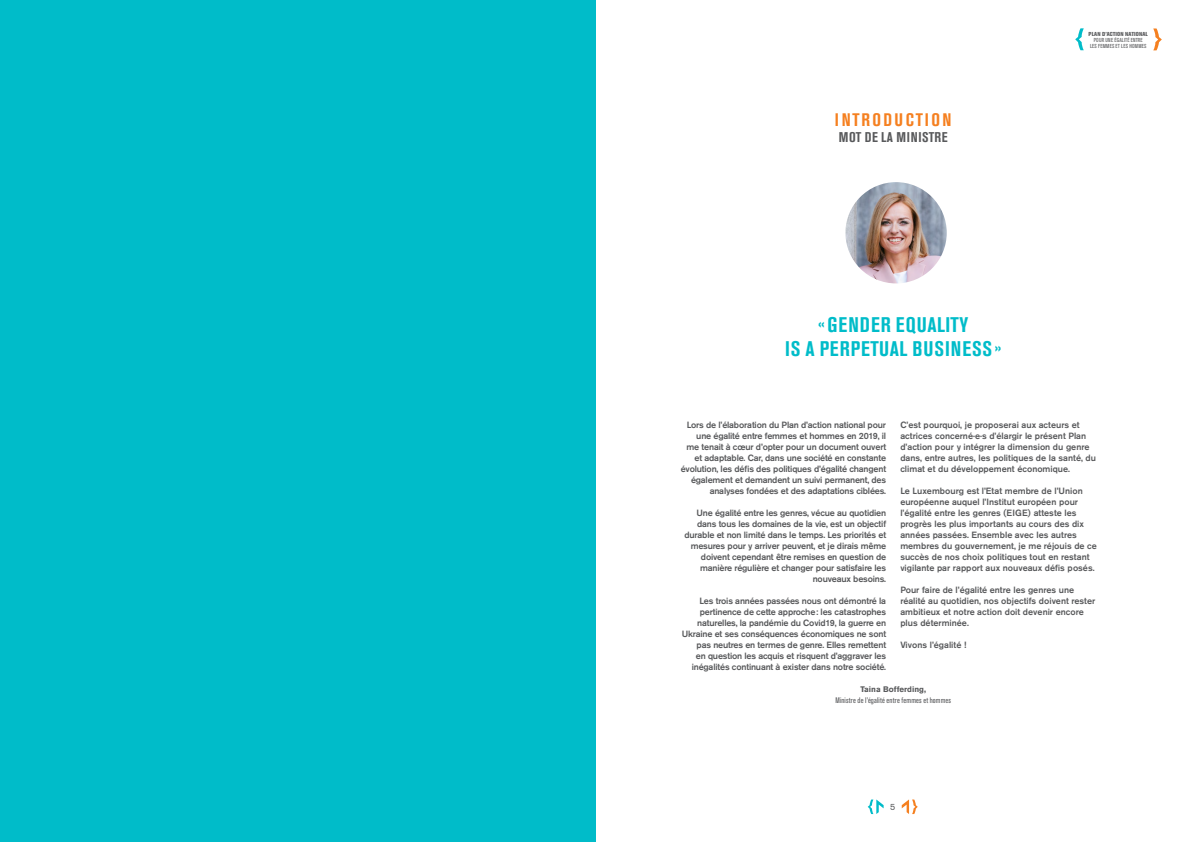
<style>
.page{position:relative;width:1191px;height:842px;background:#fff}
.page>*{position:absolute;margin:0;border:0;box-sizing:border-box;transform-origin:0 0}
.t1{font:700 condensed 21px/23.8px "Akzidenz Grotesk Pro";letter-spacing:.045em;color:#00bcc9;text-align:center}
.t2{font:700 condensed 18px "Akzidenz Grotesk Pro";letter-spacing:.135em;color:#f58020}
.t3{font:700 condensed 14px "Akzidenz Grotesk Pro";letter-spacing:.045em;color:#58595b}
.t4{font:500 9px/11px "Akzidenz Grotesk Pro";letter-spacing:-.02em;color:#58595b;text-align:right}
.t5{font:500 9px/11px "Akzidenz Grotesk Pro";color:#58595b}
.t6{font:9px "Akzidenz Grotesk Pro";color:#58595b}
.t7{font:condensed 8px "Akzidenz Grotesk Pro";letter-spacing:.02em;color:#58595b}
.t8{font:700 8px "Akzidenz Grotesk Pro";color:#58595b}
.t9{font:condensed 5.8px/6px "Akzidenz Grotesk Pro";letter-spacing:.02em;color:#58595b;text-align:center}
.t10{font:800 condensed 5.8px "Akzidenz Grotesk Pro";letter-spacing:.02em;color:#58595b}
</style>
<div class="page">
<img style="left:845px;top:182px;width:101px;height:101px;border-radius:51px">
<div style="left:0;top:0;width:595px;height:842px;background:#00bcc9"></div>
<svg style="left:867px;top:799px;width:16px;height:15px"></svg>
<svg style="left:901px;top:799px;width:16px;height:15px"></svg>
<svg style="left:1075px;top:28px;width:8px;height:22px"></svg>
<svg style="left:1153px;top:28px;width:8px;height:22px"></svg>
<h2 class="t2" style="left:835px;top:108px;width:118px">INTRODUCTION</h2>
<h3 class="t3" style="left:838px;top:128px;width:110px">MOT DE LA MINISTRE</h3>
<h1 class="t1" style="left:785px;top:312px;width:218px">«GENDER EQUALITY<br>IS A PERPETUAL BUSINESS»</h1>
<p class="t10" style="left:1088px;top:30px;width:61px">PLAN D’ACTION NATIONAL</p>
<p class="t9" style="left:1090px;top:36px;width:58px">POUR UNE ÉGALITÉ ENTRE<br>LES FEMMES ET LES HOMMES</p>
<p class="t4" style="left:680px;top:419px;width:207px">Lors de l’élaboration du Plan d’action national pour une égalité entre femmes et hommes en 2019, il<br>me tenait à cœur d’opter pour un document ouvert et adaptable. Car, dans une société en constante évolution, les défis des politiques d’égalité changent également et demandent un suivi permanent, des analyses fondées et des adaptations ciblées.</p>
<p class="t4" style="left:684px;top:507px;width:203px">Une égalité entre les genres, vécue au quotidien dans tous les domaines de la vie, est un objectif durable et non limité dans le temps. Les priorités et mesures pour y arriver peuvent, et je dirais même doivent cependant être remises en question de manière régulière et changer pour satisfaire les nouveaux besoins.</p>
<p class="t4" style="left:681px;top:595px;width:206px">Les trois années passées nous ont démontré la pertinence de cette approche: les catastrophes naturelles, la pandémie du Covid19, la guerre en Ukraine et ses conséquences économiques ne sont pas neutres en termes de genre. Elles remettent<br>en question les acquis et risquent d’aggraver les inégalités continuant à exister dans notre société.</p>
<p class="t5" style="left:900px;top:419px;width:197px">C’est pourquoi, je proposerai aux acteurs et actrices concerné·e·s d’élargir le présent Plan d’action pour y intégrer la dimension du genre dans, entre autres, les politiques de la santé, du climat et du développement économique.</p>
<p class="t5" style="left:900px;top:485px;width:198px">Le Luxembourg est l’Etat membre de l’Union européenne auquel l’Institut européen pour l’égalité entre les genres (EIGE) atteste les progrès les plus importants au cours des dix années passées. Ensemble avec les autres membres du gouvernement, je me réjouis de ce succès de nos choix politiques tout en restant vigilante par rapport aux nouveaux défis posés.</p>
<p class="t5" style="left:900px;top:584px;width:196px">Pour faire de l’égalité entre les genres une réalité au quotidien, nos objectifs doivent rester ambitieux et notre action doit devenir encore plus déterminée.</p>
<p class="t5" style="left:900px;top:639px;width:67px">Vivons l’égalité !</p>
<p class="t8" style="left:860px;top:684px;width:67px">Taina Bofferding,</p>
<p class="t7" style="left:835px;top:695px;width:117px">Ministre de l’égalité entre femmes et hommes</p>
<p class="t6" style="left:890px;top:801px;width:7px">5</p>
</div>
